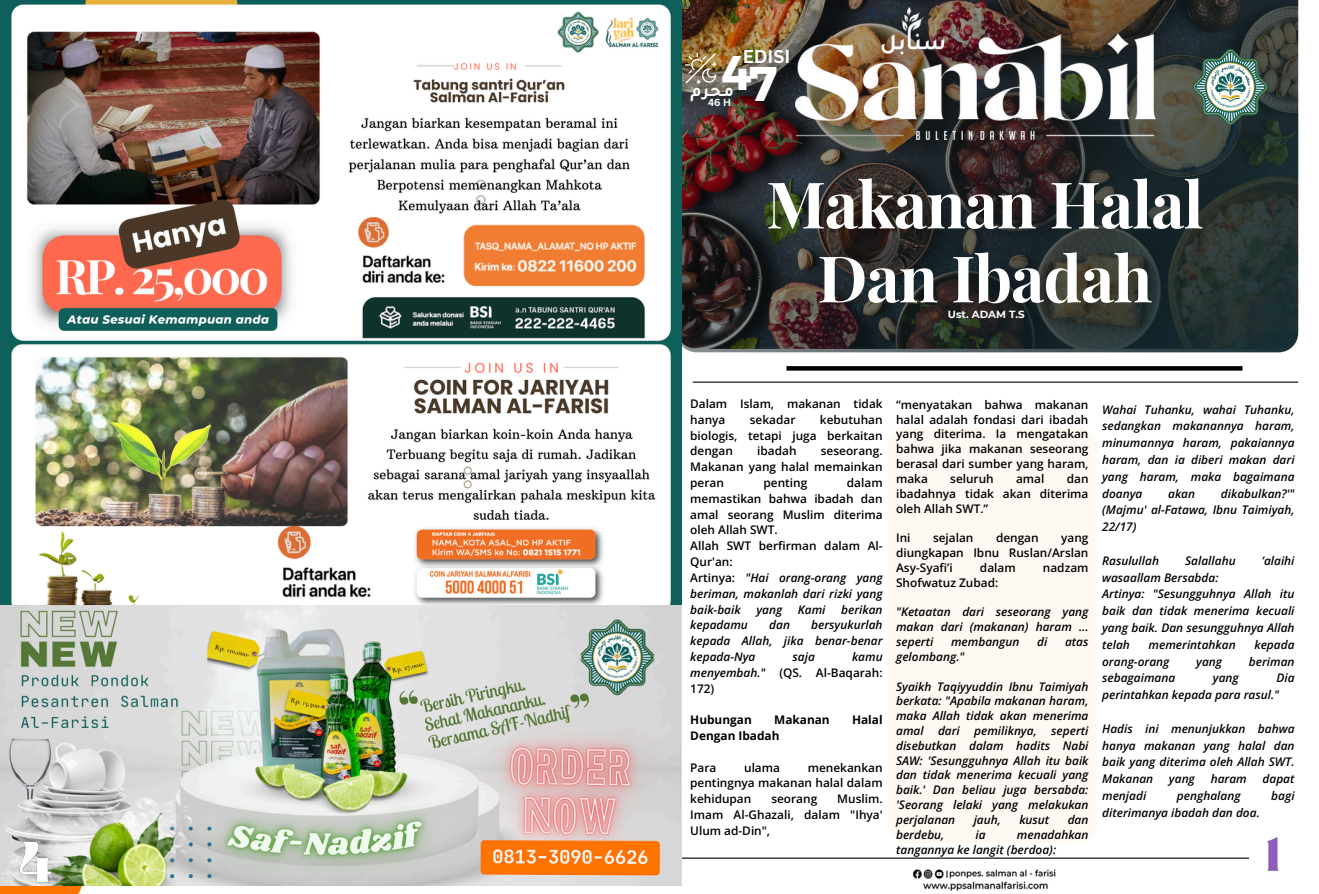
<style>
.page{position:relative;width:1319px;height:894px;background:#fff}
.page>*{position:absolute;margin:0;border:0;box-sizing:border-box;transform-origin:0 0}
.t1{font:700 64.2px/73.9px "Playfair Display";letter-spacing:-.015em;color:#fff;text-align:center}
.t2{font:700 48.6px "Montserrat";color:#fff}
.t3{font:700 18px "Canva Sans";color:#fff}
.t4{font:700 18px "Tajawal";color:#fff}
.t5{font:italic 600 11.85px/16.8px "Open Sans";color:#000;text-align:justify}
.t6{font:600 11.85px/15.8px "Open Sans";color:#000;text-align:justify}
.t7{font:700 11.85px "Open Sans";color:#000}
.t8{font:700 10.35px "Montserrat";color:#fff}
.t9{font:700 10.05px "Canva Sans";color:#fff}
.s1{font-style:italic}
</style>
<div class="page">
<img style="left:681px;top:0;width:617px;height:352px">
<hr style="left:692px;top:381px;width:606px;height:1px;background:#000">
<hr style="left:681px;top:857px;width:567px;height:1px;background:#000">
<img style="left:913px;top:869px;width:143px;height:22px">
<svg style="left:786px;top:366px;width:456px;height:4px;background:#080808"></svg>
<img style="left:1193px;top:49px;width:74px;height:75px">
<svg style="left:685px;top:53px;width:31px;height:31px"></svg>
<img style="left:796px;top:7px;width:358px;height:133px">
<svg style="left:0;top:885px;width:84px;height:8px"></svg>
<div style="left:888px;top:427px;width:208px;height:416px;background:#fff9f4;border-radius:19px"></div>
<img style="left:0;top:0;width:681px;height:885px">
<img style="left:1267px;top:837px;width:12px;height:35px">
<img style="left:16px;top:839px;width:38px;height:54px">
<h1 class="t3" style="left:742px;top:44px;width:49px">EDISI</h1>
<p class="t2" style="left:721px;top:41px;width:32px">4</p>
<p class="t4" style="left:690px;top:84px;width:26px">م حر</p>
<h2 class="t2" style="left:748px;top:52px;width:30px">7</h2>
<p class="t4" style="left:723px;top:84px;width:11px">م</p>
<p class="t9" style="left:708px;top:95px;width:24px">46 H</p>
<p class="t1" style="left:766px;top:165px;width:439px">Makanan Halal<br>Dan Ibadah</p>
<p class="t8" style="left:947px;top:308px;width:78px">Ust. ADAM T.S</p>
<h3 class="t6" style="left:690px;top:395px;width:194px">Dalam Islam, makanan tidak hanya</h3>
<h3 class="t6" style="left:690px;top:411px;width:194px;text-indent:130px">kebutuhan biologis, tetapi juga berkaitan dengan</h3>
<h3 class="t6" style="left:750px;top:411px;width:47px">sekadar</h3>
<h3 class="t6" style="left:757px;top:443px;width:41px">ibadah</h3>
<h3 class="t6" style="left:690px;top:443px;width:194px;text-indent:131px">seseorang.<br>Makanan yang halal memainkan peran</h3>
<h3 class="t6" style="left:690px;top:474px;width:194px;text-align:left;text-indent:157px">dalam memastikan bahwa ibadah dan amal seorang Muslim diterima oleh Allah SWT.<br>Allah SWT berfirman dalam Al-<br>Qur'an:<br>Artinya: <span class="s1">"Hai orang-orang yang beriman, makanlah dari rizki yang baik-baik</span></h3>
<h3 class="t6" style="left:763px;top:474px;width:45px">penting</h3>
<h3 class="t5" style="left:756px;top:600px;width:27px">yang</h3>
<h3 class="t5" style="left:798px;top:600px;width:29px">Kami</h3>
<h3 class="t5" style="left:841px;top:600px;width:43px">berikan</h3>
<h3 class="t5" style="left:690px;top:616px;width:59px">kepadamu</h3>
<h3 class="t5" style="left:769px;top:616px;width:22px">dan</h3>
<h3 class="t5" style="left:690px;top:616px;width:194px;line-height:15.8px;text-indent:121px">bersyukurlah kepada Allah, jika benar-benar kepada-Nya</h3>
<h3 class="t6" style="left:690px;top:648px;width:194px;text-indent:162px"><span class="s1">kamu menyembah."</span> (QS. Al-Baqarah:<br>172)</h3>
<h3 class="t7" style="left:690px;top:711px;width:63px">Hubungan</h3>
<h3 class="t7" style="left:774px;top:711px;width:57px">Makanan</h3>
<h3 class="t7" style="left:852px;top:711px;width:32px">Halal</h3>
<h3 class="t7" style="left:690px;top:727px;width:91px">Dengan Ibadah</h3>
<h3 class="t6" style="left:690px;top:759px;width:28px">Para</h3>
<h3 class="t6" style="left:744px;top:759px;width:37px">ulama</h3>
<h3 class="t5" style="left:792px;top:647px;width:24px">saja</h3>
<h3 class="t6" style="left:690px;top:759px;width:194px;text-indent:117px">menekankan pentingnya makanan halal dalam kehidupan</h3>
<h3 class="t6" style="left:690px;top:790px;width:194px;text-indent:147px">Muslim.<br>Imam Al-Ghazali, dalam "Ihya' Ulum ad-Din",</h3>
<h3 class="t6" style="left:771px;top:790px;width:47px">seorang</h3>
<h3 class="t6" style="left:896px;top:396px;width:194px;line-height:14.9px">“menyatakan bahwa makanan halal adalah fondasi dari ibadah yang diterima. Ia mengatakan bahwa jika makanan seseorang berasal dari sumber yang haram, maka</h3>
<h3 class="t6" style="left:896px;top:471px;width:194px;line-height:14.9px;text-indent:171px">dan ibadahnya tidak akan diterima oleh Allah SWT.”</h3>
<h3 class="t6" style="left:896px;top:529px;width:16px">Ini</h3>
<h3 class="t6" style="left:933px;top:529px;width:42px">sejalan</h3>
<h3 class="t6" style="left:996px;top:529px;width:44px">dengan</h3>
<h3 class="t6" style="left:950px;top:470px;width:45px">seluruh</h3>
<h3 class="t6" style="left:1016px;top:470px;width:30px">amal</h3>
<h3 class="t6" style="left:896px;top:530px;width:194px;line-height:14.9px;text-indent:165px">yang diungkapan Ibnu Ruslan/Arslan Asy-Syafi’i</h3>
<h3 class="t6" style="left:979px;top:559px;width:37px">dalam</h3>
<h3 class="t6" style="left:1042px;top:559px;width:47px">nadzam</h3>
<h3 class="t6" style="left:896px;top:574px;width:104px">Shofwatuz Zubad:</h3>
<h3 class="t5" style="left:896px;top:604px;width:194px;line-height:14.9px">"Ketaatan dari seseorang yang makan dari (makanan) haram ... seperti</h3>
<h3 class="t5" style="left:951px;top:633px;width:70px">membangun</h3>
<h3 class="t5" style="left:1037px;top:633px;width:12px">di</h3>
<h3 class="t5" style="left:1064px;top:633px;width:25px">atas</h3>
<h3 class="t5" style="left:896px;top:647px;width:70px">gelombang."</h3>
<h3 class="t5" style="left:896px;top:678px;width:194px;line-height:14.9px">Syaikh Taqiyyuddin Ibnu Taimiyah berkata: "Apabila makanan haram, maka Allah tidak akan menerima amal dari pemiliknya, seperti disebutkan dalam hadits Nabi SAW: 'Sesungguhnya Allah itu baik dan tidak menerima kecuali yang baik.' Dan beliau juga bersabda: 'Seorang lelaki yang melakukan perjalanan</h3>
<h3 class="t5" style="left:973px;top:810px;width:29px">jauh,</h3>
<h3 class="t5" style="left:1019px;top:810px;width:31px">kusut</h3>
<h3 class="t5" style="left:1067px;top:810px;width:22px">dan</h3>
<h3 class="t5" style="left:896px;top:825px;width:50px">berdebu,</h3>
<h3 class="t5" style="left:975px;top:825px;width:12px">ia</h3>
<h3 class="t5" style="left:896px;top:826px;width:194px;line-height:14.9px;text-indent:121px">menadahkan tangannya ke langit (berdoa):</h3>
<h3 class="t5" style="left:1102px;top:400px;width:194px">Wahai Tuhanku, wahai Tuhanku, sedangkan makanannya haram, minumannya haram, pakaiannya haram, dan ia diberi makan dari yang haram, maka bagaimana doanya</h3>
<h3 class="t5" style="left:1102px;top:484px;width:194px;text-indent:119px">dikabulkan?'" (Majmu' al-Fatawa, Ibnu Taimiyah, 22/17)</h3>
<h3 class="t5" style="left:1102px;top:551px;width:58px">Rasulullah</h3>
<h3 class="t5" style="left:1185px;top:551px;width:52px">Salallahu</h3>
<h3 class="t5" style="left:1261px;top:551px;width:34px">’alaihi</h3>
<h3 class="t5" style="left:1102px;top:568px;width:194px;text-align:left">wasaallam Bersabda:<br>Artinya: "Sesungguhnya Allah itu baik dan tidak menerima kecuali yang baik. Dan sesungguhnya Allah telah</h3>
<h3 class="t5" style="left:1168px;top:484px;width:28px">akan</h3>
<h3 class="t5" style="left:1148px;top:635px;width:88px">memerintahkan</h3>
<h3 class="t5" style="left:1254px;top:635px;width:42px">kepada</h3>
<h3 class="t5" style="left:1102px;top:652px;width:69px">orang-orang</h3>
<h3 class="t5" style="left:1196px;top:652px;width:27px">yang</h3>
<h3 class="t5" style="left:1248px;top:652px;width:47px">beriman</h3>
<h3 class="t5" style="left:1102px;top:669px;width:75px">sebagaimana</h3>
<h3 class="t5" style="left:1212px;top:669px;width:27px">yang</h3>
<h3 class="t5" style="left:1102px;top:669px;width:194px;text-indent:174px">Dia perintahkan kepada para rasul."</h3>
<h3 class="t5" style="left:1102px;top:719px;width:194px">Hadis ini menunjukkan bahwa hanya makanan yang halal dan baik yang diterima oleh Allah SWT.<br>Makanan</h3>
<h3 class="t5" style="left:1168px;top:770px;width:27px">yang</h3>
<h3 class="t5" style="left:1210px;top:770px;width:38px">haram</h3>
<h3 class="t5" style="left:1262px;top:770px;width:34px">dapat</h3>
<h3 class="t5" style="left:1102px;top:786px;width:46px">menjadi</h3>
<h3 class="t5" style="left:1176px;top:786px;width:65px">penghalang</h3>
<h3 class="t5" style="left:1271px;top:786px;width:25px">bagi</h3>
<h3 class="t5" style="left:1102px;top:803px;width:159px">diterimanya ibadah dan doa.</h3>
</div>
